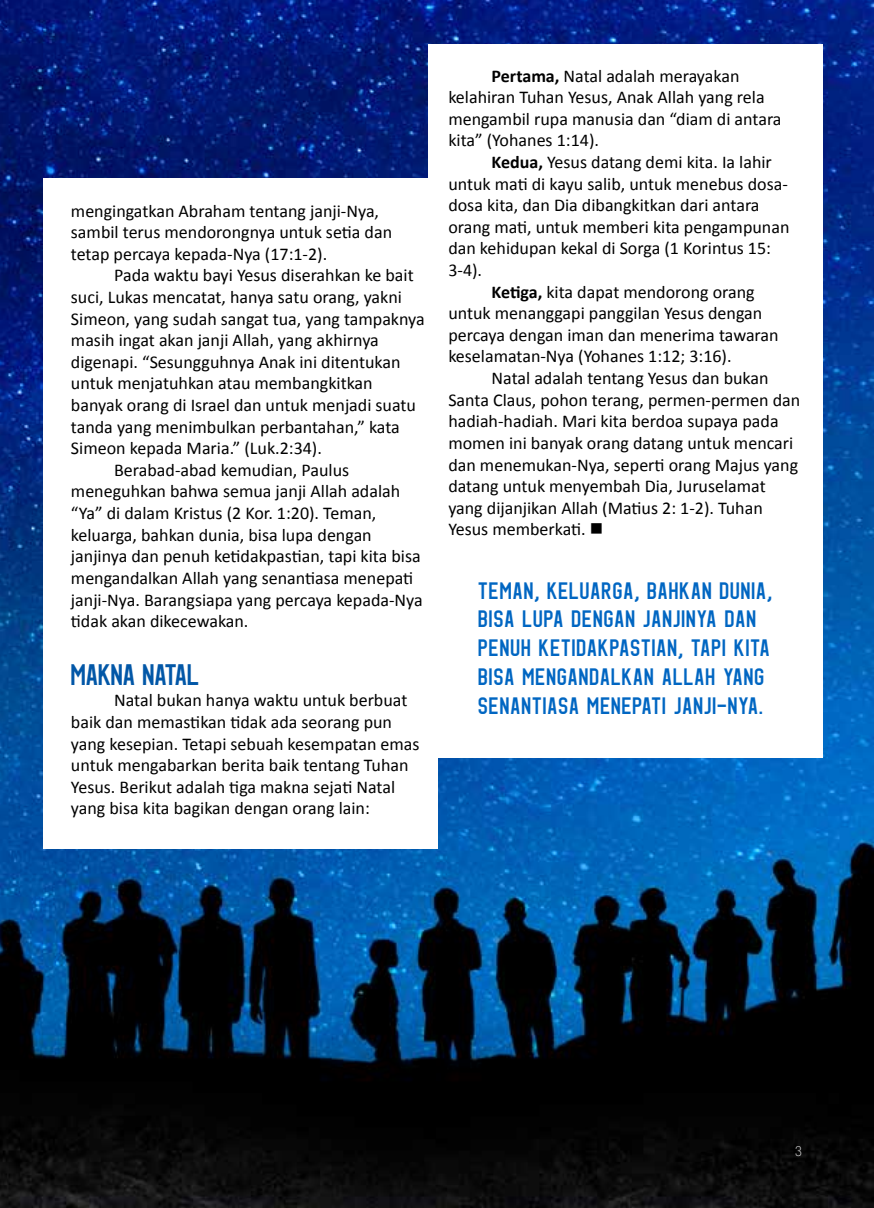
<style>
.page{position:relative;width:874px;height:1208px;background:#fff}
.page>*{position:absolute;margin:0;border:0;box-sizing:border-box;transform-origin:0 0}
.t1{font:30px "Geist";color:#0257a7}
.t2{font:24px/28.8px "Geist";letter-spacing:.05em;color:#0166c2}
.t3{font:18px/21.6px "Calibri";color:#000}
.t4{font:100 condensed 14px "Helvetica Neue LT Std";color:#fff}
.s1{font-weight:700}
</style>
<div class="page">
<img style="left:0;top:0;width:873px;height:1208px">
<div style="left:428px;top:44px;width:393px;height:713px;background:#fff"></div>
<div style="left:44px;top:177px;width:393px;height:671px;background:#fff"></div>
<p class="t3" style="left:71px;top:200px;width:322px">mengingatkan Abraham tentang janji-Nya, sambil terus mendorongnya untuk setia dan tetap percaya kepada-Nya (17:1-2).</p>
<p class="t3" style="left:114px;top:265px;width:301px">Pada waktu bayi Yesus diserahkan ke bait</p>
<p class="t3" style="left:71px;top:286px;width:332px">suci, Lukas mencatat, hanya satu orang, yakni</p>
<p class="t3" style="left:71px;top:308px;width:355px">Simeon, yang sudah sangat tua, yang tampaknya</p>
<p class="t3" style="left:71px;top:329px;width:309px">masih ingat akan janji Allah, yang akhirnya</p>
<p class="t3" style="left:71px;top:351px;width:331px">digenapi. “Sesungguhnya Anak ini ditentukan</p>
<p class="t3" style="left:71px;top:373px;width:303px">untuk menjatuhkan atau membangkitkan</p>
<p class="t3" style="left:71px;top:394px;width:346px">banyak orang di Israel dan untuk menjadi suatu</p>
<p class="t3" style="left:71px;top:416px;width:330px">tanda yang menimbulkan perbantahan,” kata</p>
<p class="t3" style="left:71px;top:437px;width:252px">Simeon kepada Maria.” (Luk.2:34).</p>
<p class="t3" style="left:114px;top:459px;width:236px">Berabad-abad kemudian, Paulus</p>
<p class="t3" style="left:71px;top:481px;width:331px">meneguhkan bahwa semua janji Allah adalah</p>
<p class="t3" style="left:71px;top:502px;width:307px">“Ya” di dalam Kristus (2 Kor. 1:20). Teman,</p>
<p class="t3" style="left:71px;top:524px;width:302px">keluarga, bahkan dunia, bisa lupa dengan</p>
<p class="t3" style="left:71px;top:545px;width:351px">janjinya dan penuh ketidakpastian, tapi kita bisa</p>
<p class="t3" style="left:71px;top:567px;width:343px">mengandalkan Allah yang senantiasa menepati</p>
<p class="t3" style="left:71px;top:589px;width:353px">janji-Nya. Barangsiapa yang percaya kepada-Nya</p>
<p class="t3" style="left:71px;top:610px;width:179px">tidak akan dikecewakan.</p>
<h1 class="t1" style="left:71px;top:659px;width:129px">MAKNA NATAL</h1>
<p class="t3" style="left:71px;top:689px;width:350px;text-indent:43px">Natal bukan hanya waktu untuk berbuat baik dan memastikan tidak ada seorang pun yang kesepian. Tetapi sebuah kesempatan emas untuk mengabarkan berita baik tentang Tuhan Yesus. Berikut adalah tiga makna sejati Natal yang bisa kita bagikan dengan orang lain:</p>
<p class="t3" style="left:448px;top:65px;width:334px;text-indent:43px"><span class="s1">Pertama,</span> Natal adalah merayakan kelahiran Tuhan Yesus, Anak Allah yang rela mengambil rupa manusia dan “diam di antara kita” (Yohanes 1:14).</p>
<p class="t3" style="left:491px;top:151px;width:282px"><span class="s1">Kedua,</span> Yesus datang demi kita. Ia lahir</p>
<p class="t3" style="left:448px;top:173px;width:341px">untuk mati di kayu salib, untuk menebus dosa-</p>
<p class="t3" style="left:448px;top:194px;width:312px">dosa kita, dan Dia dibangkitkan dari antara</p>
<p class="t3" style="left:448px;top:216px;width:342px">orang mati, untuk memberi kita pengampunan</p>
<p class="t3" style="left:448px;top:238px;width:324px">dan kehidupan kekal di Sorga (1 Korintus 15:</p>
<p class="t3" style="left:448px;top:259px;width:35px">3-4).</p>
<p class="t3" style="left:491px;top:281px;width:264px"><span class="s1">Ketiga,</span> kita dapat mendorong orang</p>
<p class="t3" style="left:448px;top:302px;width:315px">untuk menanggapi panggilan Yesus dengan</p>
<p class="t3" style="left:448px;top:324px;width:331px">percaya dengan iman dan menerima tawaran</p>
<p class="t3" style="left:448px;top:346px;width:284px">keselamatan-Nya (Yohanes 1:12; 3:16).</p>
<p class="t3" style="left:491px;top:367px;width:278px">Natal adalah tentang Yesus dan bukan</p>
<p class="t3" style="left:448px;top:389px;width:353px">Santa Claus, pohon terang, permen-permen dan</p>
<p class="t3" style="left:448px;top:410px;width:331px">hadiah-hadiah. Mari kita berdoa supaya pada</p>
<p class="t3" style="left:448px;top:432px;width:346px">momen ini banyak orang datang untuk mencari</p>
<p class="t3" style="left:448px;top:454px;width:351px">dan menemukan-Nya, seperti orang Majus yang</p>
<p class="t3" style="left:448px;top:475px;width:319px">datang untuk menyembah Dia, Juruselamat</p>
<p class="t3" style="left:448px;top:497px;width:316px">yang dijanjikan Allah (Matius 2: 1-2). Tuhan</p>
<p class="t3" style="left:448px;top:518px;width:156px">Yesus memberkati. ■</p>
<h2 class="t2" style="left:478px;top:575px;width:295px">TEMAN, KELUARGA, BAHKAN DUNIA,<br>BISA LUPA DENGAN JANJINYA DAN<br>PENUH KETIDAKPASTIAN, TAPI KITA<br>BISA MENGANDALKAN ALLAH YANG<br>SENANTIASA MENEPATI JANJI-NYA.</h2>
<p class="t4" style="left:794px;top:1143px;width:8px">3</p>
</div>
